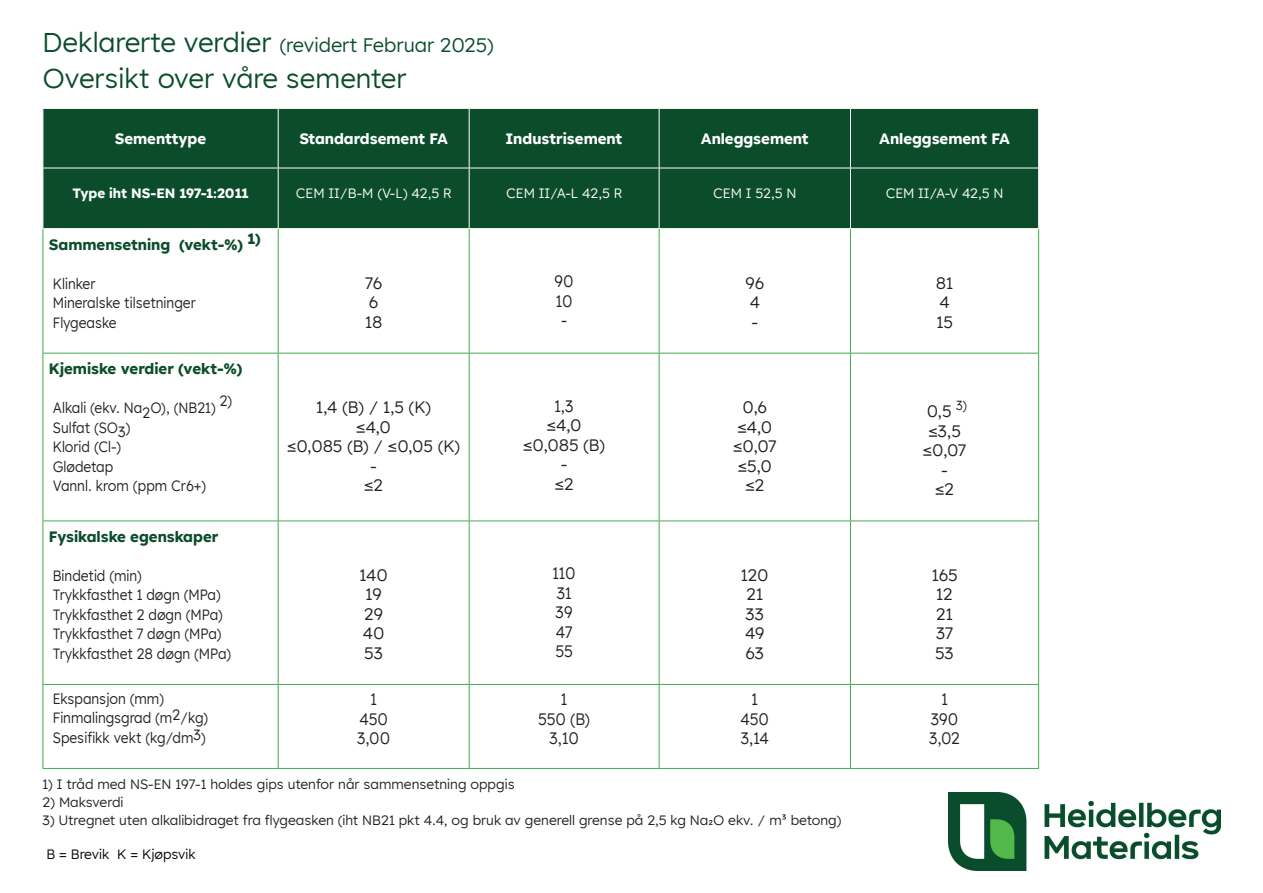
<style>
.page{position:relative;width:1263px;height:893px;background:#fff}
.page>*{position:absolute;margin:0;border:0;box-sizing:border-box;transform-origin:0 0}
.t1{font:27px "Lexend HM";letter-spacing:-.01em;color:#0b4d2b}
.t2{font:19.5px "Lexend HM";color:#0b4d2b}
.t3{font:16.5px/19.5px "Lexend HM";color:#231f20}
.t4{font:16.5px/19.5px "Lexend HM";color:#231f20;text-align:center;scale:.91 1}
.t5{font:700 15px "Lexend HM";color:#fff}
.t6{font:700 15px "Lexend HM";color:#0b4d2b}
.t7{font:14.85px/19.5px "Lexend HM";color:#231f20;scale:.91 1}
.t8{font:13.5px "Lexend HM";color:#231f20}
.t9{font:13.5px "Lexend HM";color:#fff}
.t10{font:700 13.5px "Lexend HM";color:#fff}
.t11{font:13.5px "Lexend HM";color:#070002}
.t12{font:13.2px "Lexend HM";color:#231f20;scale:.91 1}
.s1{font-size:27px}
</style>
<div class="page">
<div style="left:44px;top:109px;width:994px;height:59px;background:#0b4d2b"></div>
<div style="left:44px;top:169px;width:994px;height:59px;background:#0b4d2b"></div>
<hr style="left:278px;top:109px;width:1px;height:59px;background:#fff">
<hr style="left:469px;top:109px;width:1px;height:59px;background:#fff">
<hr style="left:659px;top:109px;width:1px;height:59px;background:#fff">
<hr style="left:850px;top:109px;width:1px;height:59px;background:#fff">
<hr style="left:278px;top:168px;width:1px;height:60px;background:#fff">
<hr style="left:469px;top:168px;width:1px;height:60px;background:#fff">
<hr style="left:659px;top:168px;width:1px;height:60px;background:#fff">
<hr style="left:850px;top:168px;width:1px;height:60px;background:#fff">
<hr style="left:43px;top:229px;width:1px;height:124px;background:#40ae49">
<hr style="left:278px;top:229px;width:1px;height:124px;background:#40ae49">
<hr style="left:469px;top:229px;width:1px;height:124px;background:#40ae49">
<hr style="left:659px;top:229px;width:1px;height:124px;background:#40ae49">
<hr style="left:850px;top:229px;width:1px;height:124px;background:#40ae49">
<hr style="left:1038px;top:229px;width:1px;height:124px;background:#40ae49">
<hr style="left:43px;top:353px;width:235px;height:1px;background:#40ae49">
<hr style="left:43px;top:353px;width:1px;height:167px;background:#40ae49">
<hr style="left:278px;top:353px;width:191px;height:1px;background:#40ae49">
<hr style="left:278px;top:353px;width:1px;height:167px;background:#40ae49">
<hr style="left:469px;top:353px;width:190px;height:1px;background:#40ae49">
<hr style="left:469px;top:353px;width:1px;height:167px;background:#40ae49">
<hr style="left:659px;top:353px;width:191px;height:1px;background:#40ae49">
<hr style="left:659px;top:353px;width:1px;height:167px;background:#40ae49">
<hr style="left:850px;top:353px;width:189px;height:1px;background:#40ae49">
<hr style="left:850px;top:353px;width:1px;height:167px;background:#40ae49">
<hr style="left:1038px;top:353px;width:1px;height:167px;background:#40ae49">
<hr style="left:43px;top:520px;width:235px;height:1px;background:#40ae49">
<hr style="left:43px;top:521px;width:1px;height:163px;background:#40ae49">
<hr style="left:278px;top:520px;width:191px;height:1px;background:#40ae49">
<hr style="left:278px;top:521px;width:1px;height:163px;background:#40ae49">
<hr style="left:469px;top:520px;width:190px;height:1px;background:#40ae49">
<hr style="left:469px;top:521px;width:1px;height:163px;background:#40ae49">
<hr style="left:659px;top:520px;width:191px;height:1px;background:#40ae49">
<hr style="left:659px;top:521px;width:1px;height:163px;background:#40ae49">
<hr style="left:850px;top:520px;width:189px;height:1px;background:#40ae49">
<hr style="left:850px;top:521px;width:1px;height:163px;background:#40ae49">
<hr style="left:1038px;top:521px;width:1px;height:163px;background:#40ae49">
<hr style="left:43px;top:684px;width:235px;height:1px;background:#40ae49">
<hr style="left:43px;top:685px;width:1px;height:83px;background:#40ae49">
<hr style="left:278px;top:684px;width:191px;height:1px;background:#40ae49">
<hr style="left:278px;top:685px;width:1px;height:83px;background:#40ae49">
<hr style="left:469px;top:684px;width:190px;height:1px;background:#40ae49">
<hr style="left:469px;top:685px;width:1px;height:83px;background:#40ae49">
<hr style="left:659px;top:684px;width:191px;height:1px;background:#40ae49">
<hr style="left:659px;top:685px;width:1px;height:83px;background:#40ae49">
<hr style="left:850px;top:684px;width:189px;height:1px;background:#40ae49">
<hr style="left:850px;top:685px;width:1px;height:83px;background:#40ae49">
<hr style="left:1038px;top:685px;width:1px;height:83px;background:#40ae49">
<hr style="left:43px;top:768px;width:235px;height:1px;background:#40ae49">
<hr style="left:278px;top:768px;width:191px;height:1px;background:#40ae49">
<hr style="left:469px;top:768px;width:190px;height:1px;background:#40ae49">
<hr style="left:659px;top:768px;width:191px;height:1px;background:#40ae49">
<hr style="left:850px;top:768px;width:189px;height:1px;background:#40ae49">
<img style="left:949px;top:792px;width:271px;height:78px">
<h2 class="t2" style="left:43px;top:30px;width:453px"><span class="s1">Deklarerte verdier</span> (revidert Februar 2025)</h2>
<h1 class="t1" style="left:43px;top:58px;width:366px">Oversikt over våre sementer</h1>
<p class="t5" style="left:115px;top:126px;width:93px">Sementtype</p>
<p class="t5" style="left:299px;top:126px;width:150px">Standardsement FA</p>
<p class="t5" style="left:506px;top:126px;width:118px">Industrisement</p>
<p class="t5" style="left:701px;top:126px;width:109px">Anleggsement</p>
<p class="t5" style="left:879px;top:126px;width:132px">Anleggsement FA</p>
<p class="t10" style="left:72px;top:182px;width:178px">Type iht NS-EN 197-1:2011</p>
<p class="t9" style="left:296px;top:183px;width:157px">CEM II/B-M (V-L) 42,5 R</p>
<p class="t9" style="left:506px;top:183px;width:117px">CEM II/A-L 42,5 R</p>
<p class="t9" style="left:713px;top:183px;width:85px">CEM I 52,5 N</p>
<p class="t9" style="left:886px;top:183px;width:119px">CEM II/A-V 42,5 N</p>
<p class="t6" style="left:49px;top:232px;width:213px">Sammensetning (vekt-%) 1)</p>
<p class="t7" style="left:53px;top:273px;width:159px">Klinker<br>Mineralske tilsetninger<br>Flygeaske</p>
<p class="t3" style="left:365px;top:272px;width:19px">76<br>6<br>18</p>
<p class="t4" style="left:555px;top:270px;width:23px">90<br>10 -</p>
<p class="t3" style="left:745px;top:272px;width:20px">96<br>4 -</p>
<p class="t3" style="left:936px;top:272px;width:19px">81<br>4<br>15</p>
<p class="t6" style="left:49px;top:356px;width:195px">Kjemiske verdier (vekt-%)</p>
<p class="t7" style="left:53px;top:397px;width:181px">Alkali (ekv. Na2O), (NB21)</p>
<p class="t7" style="left:220px;top:390px;width:15px">2)</p>
<p class="t3" style="left:287px;top:396px;width:175px;text-align:center">1,4 (B) / 1,5 (K)<br>≤4,0<br>≤0,085 (B) / ≤0,05 (K) -<br>≤2</p>
<p class="t4" style="left:523px;top:395px;width:91px">1,3<br>≤4,0 ≤0,085 (B) -<br>≤2</p>
<p class="t3" style="left:733px;top:397px;width:45px;text-align:center">0,6 ≤4,0 ≤0,07 ≤5,0 ≤2</p>
<p class="t3" style="left:927px;top:401px;width:26px">0,5</p>
<p class="t12" style="left:956px;top:395px;width:14px">3)</p>
<p class="t7" style="left:53px;top:417px;width:170px">Sulfat (SO3)<br>Klorid (Cl-)<br>Glødetap<br>Vannl. krom (ppm Cr6+)</p>
<p class="t3" style="left:923px;top:420px;width:45px;text-align:center">≤3,5 ≤0,07 -<br>≤2</p>
<p class="t6" style="left:49px;top:524px;width:171px">Fysikalske egenskaper</p>
<p class="t7" style="left:53px;top:565px;width:198px">Bindetid (min)<br>Trykkfasthet 1 døgn (MPa)<br>Trykkfasthet 2 døgn (MPa)<br>Trykkfasthet 7 døgn (MPa)<br>Trykkfasthet 28 døgn (MPa)</p>
<p class="t3" style="left:359px;top:564px;width:30px">140<br>19<br>29<br>40<br>53</p>
<p class="t4" style="left:552px;top:563px;width:27px;text-align:left">110<br>31<br>39<br>47<br>55</p>
<p class="t3" style="left:741px;top:564px;width:29px">120<br>21<br>33<br>49<br>63</p>
<p class="t3" style="left:932px;top:564px;width:27px">165<br>12<br>21<br>37<br>53</p>
<p class="t7" style="left:53px;top:688px;width:172px">Ekspansjon (mm)<br>Finmalingsgrad (m2/kg)<br>Spesifikk vekt (kg/dm3)</p>
<p class="t4" style="left:357px;top:689px;width:38px">1<br>450<br>3,00</p>
<p class="t4" style="left:538px;top:689px;width:59px">1<br>550 (B)<br>3,10</p>
<p class="t4" style="left:741px;top:689px;width:33px">1<br>450<br>3,14</p>
<p class="t4" style="left:929px;top:689px;width:36px">1<br>390<br>3,02</p>
<p class="t8" style="left:43px;top:774px;width:474px">1) I tråd med NS-EN 197-1 holdes gips utenfor når sammensetning oppgis</p>
<p class="t8" style="left:43px;top:792px;width:83px">2) Maksverdi</p>
<p class="t8" style="left:43px;top:810px;width:800px">3) Utregnet uten alkalibidraget fra flygeasken (iht NB21 pkt 4.4, og bruk av generell grense på 2,5 kg Na2O ekv. / m³ betong)</p>
<p class="t11" style="left:46px;top:844px;width:151px">B = Brevik K = Kjøpsvik</p>
</div>
